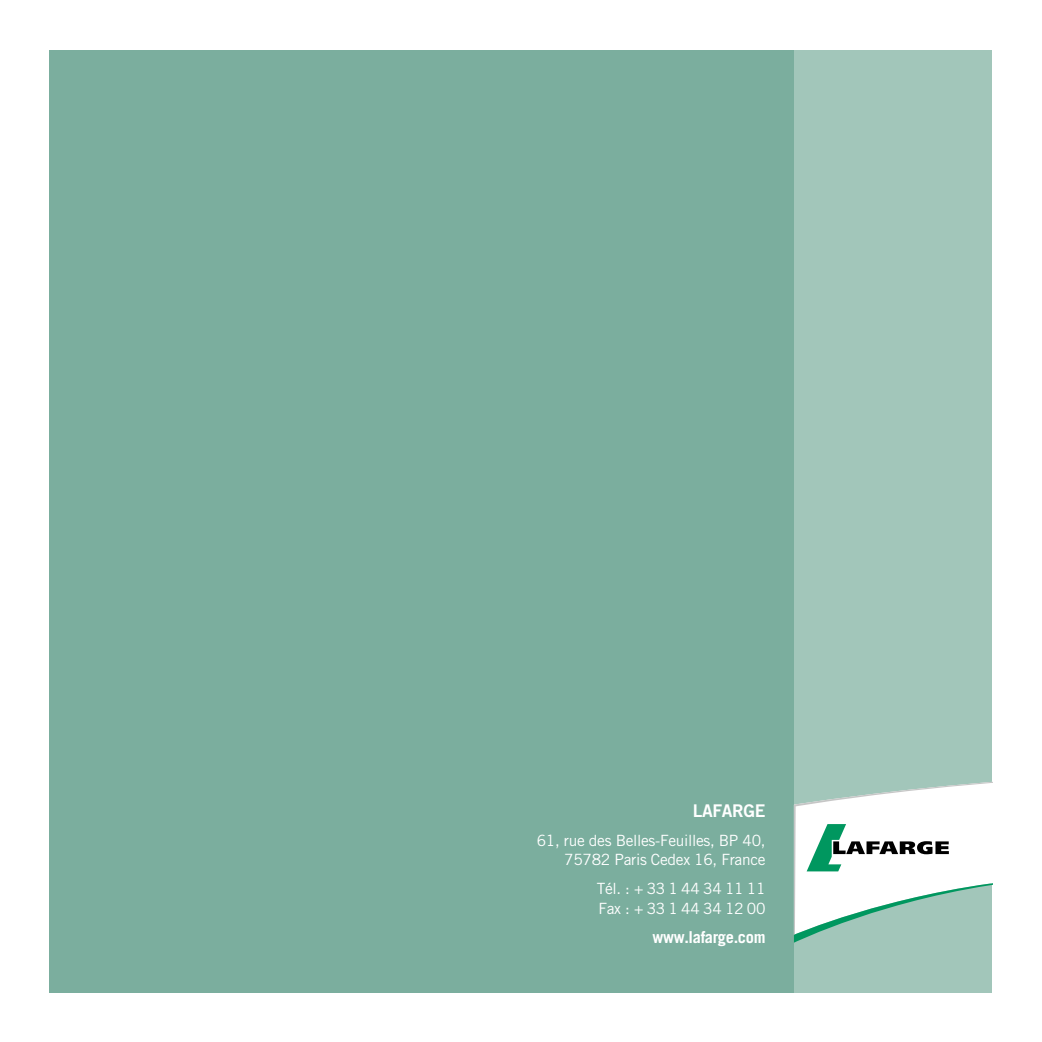
<style>
.page{position:relative;width:1042px;height:1042px;background:#fff}
.page>*{position:absolute;margin:0;border:0;box-sizing:border-box;transform-origin:0 0}
.t1{font:17.5px "Trade Gothic LT Std Bd 2";letter-spacing:-.02em;color:#fff}
.t2{font:700 16.45px "Trade Gothic LT Std";letter-spacing:-.02em;color:#fff}
.t3{font:15.58px/19.2px "Trade Gothic LT Std";letter-spacing:-.02em;color:#fff;text-align:right}
</style>
<div class="page">
<div style="left:50px;top:50px;width:942px;height:942px;background:#7bae9e"></div>
<div style="left:794px;top:50px;width:198px;height:942px;background:#a2c6ba"></div>
<svg style="left:794px;top:781px;width:198px;height:162px"></svg>
<p class="t1" style="left:693px;top:799px;width:74px">LAFARGE</p>
<p class="t3" style="left:537px;top:830px;width:230px">61, rue des Belles-Feuilles, BP 40,<br>75782 Paris Cedex 16, France</p>
<p class="t3" style="left:597px;top:879px;width:170px;text-align:left">Tél. : + 33 1 44 34 11 11<br>Fax : + 33 1 44 34 12 00</p>
<p class="t2" style="left:652px;top:927px;width:115px">www.lafarge.com</p>
</div>
